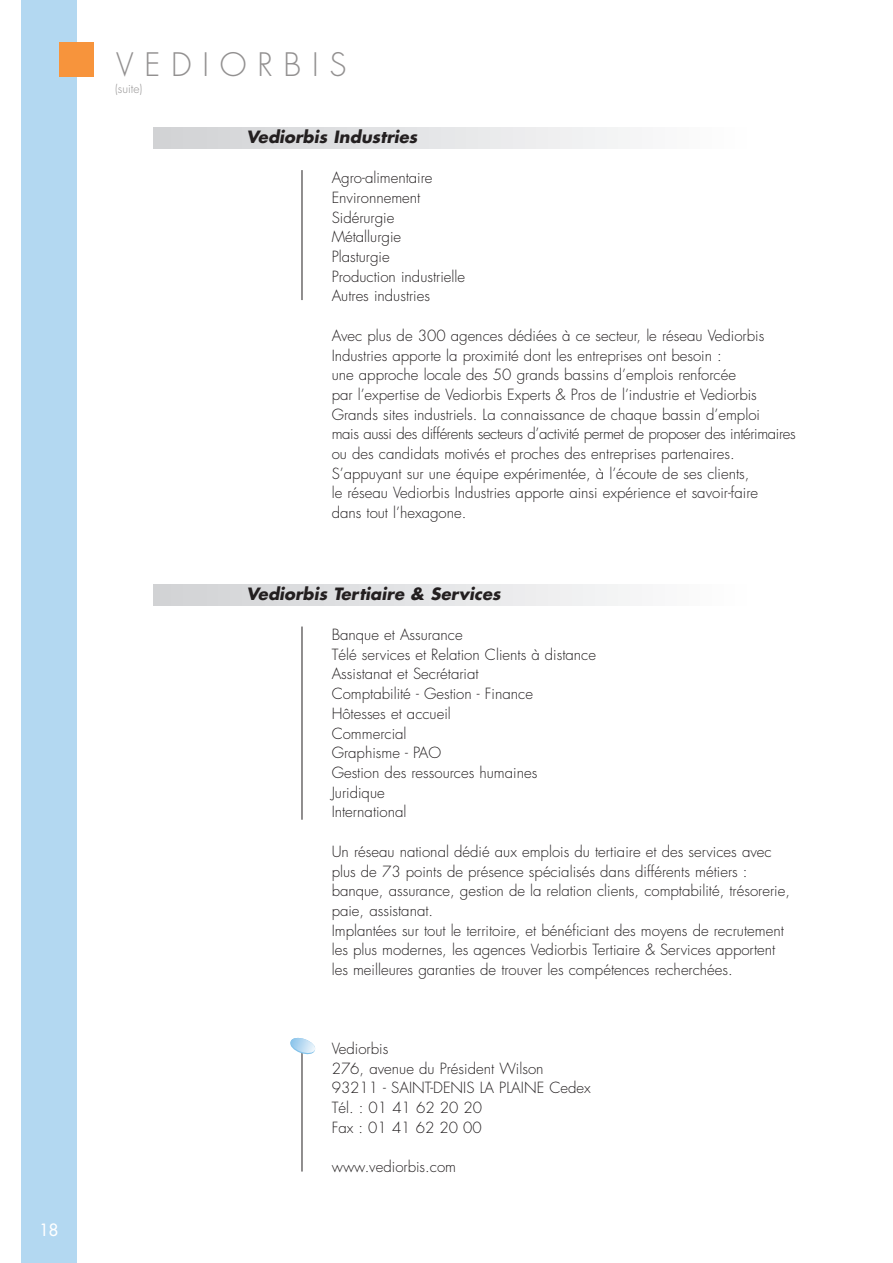
<style>
.page{position:relative;width:893px;height:1263px;background:#fff}
.page>*{position:absolute;margin:0;border:0;box-sizing:border-box;transform-origin:0 0}
.t1{font:300 31.5px "Futura";letter-spacing:.34em;color:#929090}
.t2{font:italic 700 16.5px "Futura";color:#231f20}
.t3{font:16.5px "Futura";color:#fff}
.t4{font:300 15px/19.6px "Futura";color:#231f20}
.t5{font:300 12px "Futura";color:#929090}
</style>
<div class="page">
<div style="left:154px;top:128px;width:593px;height:21px;background:linear-gradient(to right,#d0d1d4,#fdfefe)"></div>
<div style="left:154px;top:584px;width:593px;height:21px;background:linear-gradient(to right,#d0d1d4,#fdfefe)"></div>
<hr style="left:302px;top:170px;width:1px;height:130px;background:#231f20">
<hr style="left:302px;top:626px;width:1px;height:194px;background:#231f20">
<hr style="left:302px;top:1044px;width:1px;height:127px;background:#231f20">
<div style="left:21px;top:0;width:56px;height:1263px;background:#b3d8f1"></div>
<div style="left:60px;top:43px;width:34px;height:34px;background:#f7943c"></div>
<svg style="left:290px;top:1037px;width:26px;height:18px"></svg>
<p class="t3" style="left:39px;top:1222px;width:21px">18</p>
<h1 class="t1" style="left:116px;top:50px;width:232px">VEDIORBIS</h1>
<p class="t5" style="left:115px;top:83px;width:29px">(suite)</p>
<p class="t2" style="left:247px;top:129px;width:172px">Vediorbis Industries</p>
<p class="t4" style="left:332px;top:169px;width:135px">Agro-alimentaire<br>Environnement<br>Sidérurgie<br>Métallurgie<br>Plasturgie<br>Production industrielle<br>Autres industries</p>
<p class="t4" style="left:332px;top:327px;width:466px">Avec plus de 300 agences dédiées à ce secteur, le réseau Vediorbis Industries apporte la proximité dont les entreprises ont besoin :<br>une approche locale des 50 grands bassins d’emplois renforcée<br>par l’expertise de Vediorbis Experts &amp; Pros de l’industrie et Vediorbis Grands sites industriels. La connaissance de chaque bassin d’emploi<br>mais aussi des différents secteurs d’activité permet de proposer des intérimaires ou des candidats motivés et proches des entreprises partenaires.<br>S’appuyant sur une équipe expérimentée, à l’écoute de ses clients,<br>le réseau Vediorbis Industries apporte ainsi expérience et savoir-faire<br>dans tout l’hexagone.</p>
<p class="t2" style="left:247px;top:586px;width:255px">Vediorbis Tertiaire &amp; Services</p>
<p class="t4" style="left:332px;top:626px;width:266px">Banque et Assurance<br>Télé services et Relation Clients à distance<br>Assistanat et Secrétariat<br>Comptabilité - Gestion - Finance<br>Hôtesses et accueil<br>Commercial<br>Graphisme - PAO<br>Gestion des ressources humaines<br>Juridique<br>International</p>
<p class="t4" style="left:332px;top:843px;width:460px">Un réseau national dédié aux emplois du tertiaire et des services avec plus de 73 points de présence spécialisés dans différents métiers : banque, assurance, gestion de la relation clients, comptabilité, trésorerie, paie, assistanat.<br>Implantées sur tout le territoire, et bénéficiant des moyens de recrutement les plus modernes, les agences Vediorbis Tertiaire &amp; Services apportent les meilleures garanties de trouver les compétences recherchées.</p>
<p class="t4" style="left:332px;top:1040px;width:261px">Vediorbis<br>276, avenue du Président Wilson<br>93211 - SAINT-DENIS LA PLAINE Cedex<br>Tél. : 01 41 62 20 20<br>Fax : 01 41 62 20 00</p>
<p class="t4" style="left:332px;top:1158px;width:126px">www.vediorbis.com</p>
</div>
